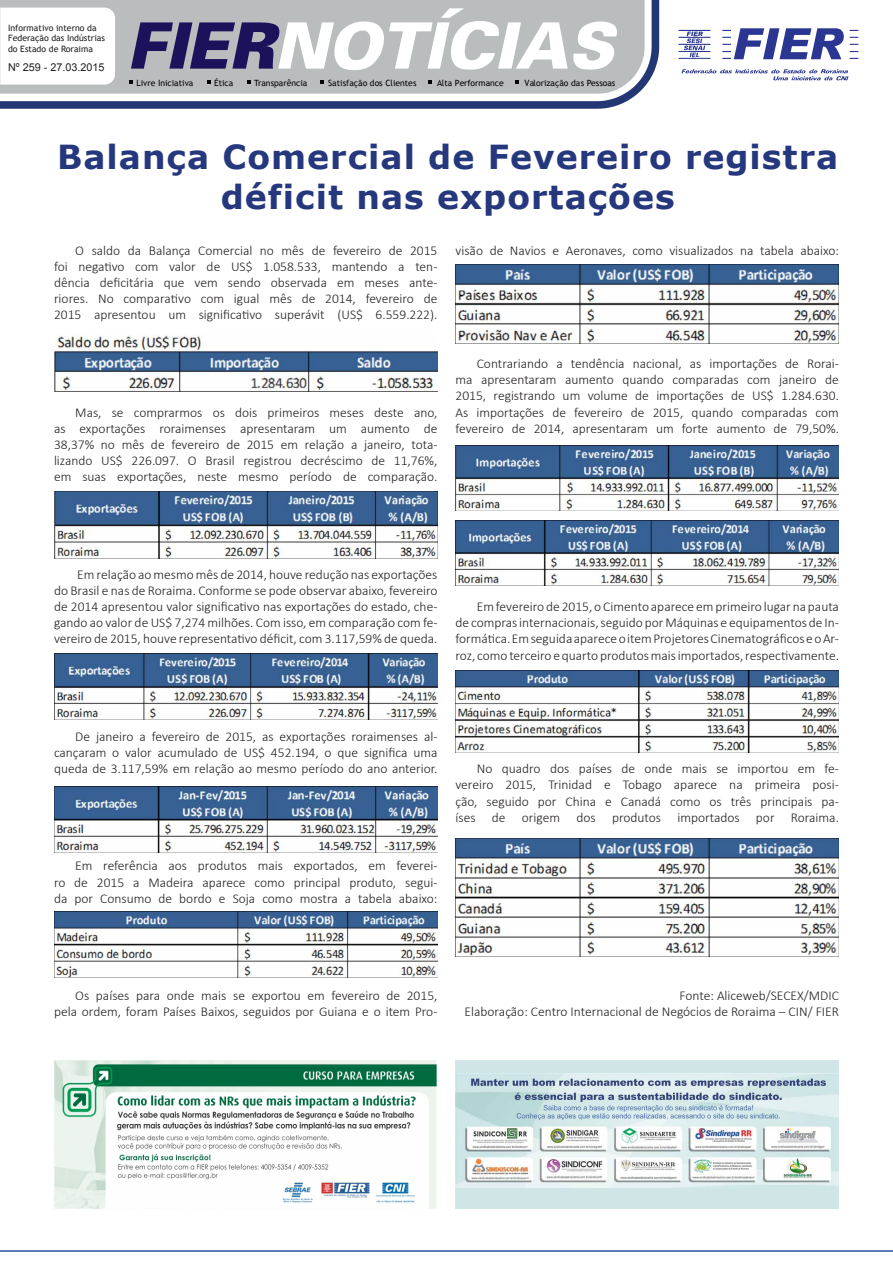
<style>
.page{position:relative;width:893px;height:1263px;background:#fff}
.page>*{position:absolute;margin:0;border:0;box-sizing:border-box;transform-origin:0 0}
.t1{font:700 33.15px/39.8px "Verdana";letter-spacing:.03em;color:#25377d;text-align:center}
.t2{font:300 13.5px/16.2px "Calibri";color:#231f20;text-align:justify}
.t3{font:10.8px "Arial";color:#231f20}
.t4{font:8.7px/10.5px "Trebuchet MS";color:#231f20}
.t5{font:8.55px "Trebuchet MS";color:#040504}
</style>
<div class="page">
<hr style="left:0;top:1250px;width:893px;height:2px;background:#2254a4">
<svg style="left:0;top:0;width:659px;height:109px;fill:#babdbe"></svg>
<svg style="left:678px;top:28px;width:180px;height:52px"></svg>
<img style="left:54px;top:334px;width:383px;height:57px">
<img style="left:54px;top:492px;width:383px;height:66px">
<img style="left:54px;top:654px;width:383px;height:66px">
<img style="left:54px;top:787px;width:383px;height:66px">
<img style="left:54px;top:912px;width:383px;height:65px">
<img style="left:455px;top:265px;width:384px;height:78px">
<img style="left:455px;top:445px;width:384px;height:65px">
<img style="left:455px;top:521px;width:384px;height:64px">
<img style="left:455px;top:671px;width:384px;height:81px">
<img style="left:455px;top:839px;width:384px;height:118px">
<img style="left:54px;top:1060px;width:383px;height:148px">
<div style="left:455px;top:1060px;width:384px;height:148px;background:#d0e5e6"></div>
<img style="left:455px;top:1073px;width:384px;height:115px">
<p class="t4" style="left:8px;top:22px;width:90px">Informativo interno da</p>
<p class="t4" style="left:8px;top:33px;width:98px">Federação das Indústrias do Estado de Roraima</p>
<p class="t3" style="left:8px;top:61px;width:98px">Nº 259 - 27.03.2015</p>
<p class="t5" style="left:136px;top:78px;width:59px">Livre Iniciativa</p>
<p class="t5" style="left:214px;top:78px;width:21px">Ética</p>
<p class="t5" style="left:254px;top:78px;width:55px">Transparência</p>
<p class="t5" style="left:328px;top:78px;width:90px">Satisfação dos Clientes</p>
<p class="t5" style="left:437px;top:78px;width:68px">Alta Performance</p>
<p class="t5" style="left:525px;top:78px;width:92px">Valorização das Pessoas</p>
<p class="t1" style="left:57px;top:137px;width:782px">Balança Comercial de Fevereiro registra déficit nas exportações</p>
<p class="t2" style="left:54px;top:242px;width:385px;text-indent:21px">O saldo da Balança Comercial no mês de fevereiro de 2015 foi negativo com valor de US$ 1.058.533, mantendo a ten&shy;dência deficitária que vem sendo observada em meses ante&shy;riores. No comparativo com igual mês de 2014, fevereiro de 2015 apresentou um significativo superávit (US$ 6.559.222).</p>
<p class="t2" style="left:455px;top:242px;width:385px">visão de Navios e Aeronaves, como visualizados na tabela abaixo:</p>
<p class="t2" style="left:54px;top:404px;width:385px;text-indent:21px">Mas, se comprarmos os dois primeiros meses deste ano, as exportações roraimenses apresentaram um aumento de 38,37% no mês de fevereiro de 2015 em relação a janeiro, tota&shy;lizando US$ 226.097. O Brasil registrou decréscimo de 11,76%, em suas exportações, neste mesmo período de comparação.</p>
<p class="t2" style="left:455px;top:355px;width:385px;text-indent:21px">Contrariando a tendência nacional, as importações de Rorai&shy;ma apresentaram aumento quando comparadas com janeiro de 2015, registrando um volume de importações de US$ 1.284.630.<br>As importações de fevereiro de 2015, quando comparadas com fevereiro de 2014, apresentaram um forte aumento de 79,50%.</p>
<p class="t2" style="left:54px;top:566px;width:385px;text-indent:23px">Em relação ao mesmo mês de 2014, houve redução nas exportações do Brasil e nas de Roraima. Conforme se pode observar abaixo, fevereiro de 2014 apresentou valor significativo nas exportações do estado, che&shy;gando ao valor de US$ 7,274 milhões. Com isso, em comparação com fe&shy;vereiro de 2015, houve representativo déficit, com 3.117,59% de queda.</p>
<p class="t2" style="left:455px;top:598px;width:385px;text-indent:21px">Em fevereiro de 2015, o Cimento aparece em primeiro lugar na pauta de compras internacionais, seguido por Máquinas e equipamentos de In&shy;formática. Em seguida aparece o item Projetores Cinematográficos e o Ar&shy;roz, como terceiro e quarto produtos mais importados, respectivamente.</p>
<p class="t2" style="left:54px;top:728px;width:385px;text-indent:21px">De janeiro a fevereiro de 2015, as exportações roraimenses al&shy;cançaram o valor acumulado de US$ 452.194, o que significa uma queda de 3.117,59% em relação ao mesmo período do ano anterior.</p>
<p class="t2" style="left:54px;top:858px;width:385px;text-indent:21px">Em referência aos produtos mais exportados, em feverei&shy;ro de 2015 a Madeira aparece como principal produto, segui&shy;da por Consumo de bordo e Soja como mostra a tabela abaixo:</p>
<p class="t2" style="left:455px;top:760px;width:385px;text-indent:21px">No quadro dos países de onde mais se importou em fe&shy;vereiro 2015, Trinidad e Tobago aparece na primeira posi&shy;ção, seguido por China e Canadá como os três principais pa&shy;íses de origem dos produtos importados por Roraima.</p>
<p class="t2" style="left:54px;top:987px;width:385px;text-align:right">Os países para onde mais se exportou em fevereiro de 2015, pela ordem, foram Países Baixos, seguidos por Guiana e o item Pro-</p>
<p class="t2" style="left:679px;top:987px;width:161px">Fonte: Aliceweb/SECEX/MDIC</p>
<p class="t2" style="left:465px;top:1003px;width:376px">Elaboração: Centro Internacional de Negócios de Roraima – CIN/ FIER</p>
</div>
